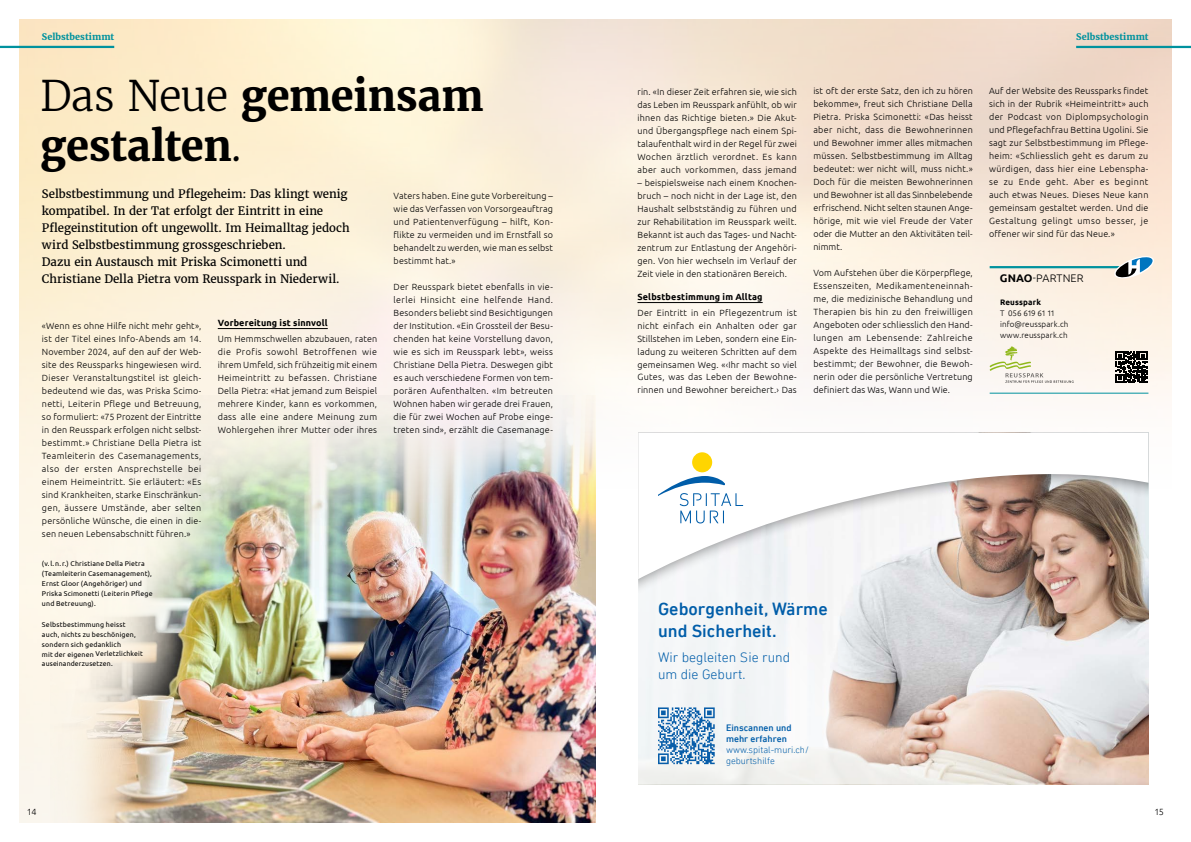
<style>
.page{position:relative;width:1191px;height:842px;background:#fff}
.page>*{position:absolute;margin:0;border:0;box-sizing:border-box;transform-origin:0 0}
.t1{font:700 41.6px/49.7px "Merriweather";letter-spacing:-.01em;color:#000}
.t2{font:500 18px/22px "DIN Next LT Pro";color:#005da9}
.t3{font:300 14px/16.8px "DIN Next LT Pro";color:#005da9}
.t4{font:11.5px/17px "Merriweather";color:#000}
.t5{font:300 11px "Ubuntu";letter-spacing:.005em;color:#000}
.t6{font:300 9.5px/11px "DIN Next LT Pro";color:#005da9}
.t7{font:500 9.5px/11px "DIN Next LT Pro";color:#005da9}
.t8{font:300 9px/13px "Ubuntu";letter-spacing:.02em;color:#000;text-align:justify}
.t9{font:700 9px "Ubuntu";letter-spacing:.02em;color:#000}
.t10{font:700 9px "Merriweather";letter-spacing:.005em;color:#00929e}
.t11{font:300 8px/11px "Ubuntu";letter-spacing:.015em;color:#000}
.t12{font:700 8px "Ubuntu";letter-spacing:.02em;color:#000}
.t13{font:7px/10px "Ubuntu";letter-spacing:.025em;color:#000}
.s1{font-weight:300}
.s2{font-weight:700}
</style>
<div class="page">
<img style="left:20px;top:20px;width:1151px;height:564px">
<div style="left:595px;top:367px;width:596px;height:475px;background:#fff"></div>
<hr style="left:989px;top:266px;width:147px;height:2px;background:#00929e">
<hr style="left:989px;top:393px;width:159px;height:1px;background:#00929e">
<svg style="left:1112px;top:255px;width:43px;height:25px"></svg>
<svg style="left:989px;top:346px;width:84px;height:37px"></svg>
<svg style="left:1114px;top:350px;width:34px;height:34px"></svg>
<svg style="left:1115px;top:351px;width:32px;height:32px"></svg>
<img style="left:50px;top:395px;width:545px;height:427px">
<hr style="left:0;top:46px;width:114px;height:2px;background:#00929e">
<hr style="left:1076px;top:46px;width:115px;height:2px;background:#00929e">
<hr style="left:218px;top:328px;width:110px;height:1px;background:#000">
<hr style="left:637px;top:302px;width:125px;height:1px;background:#000">
<div style="left:638px;top:432px;width:510px;height:348px;background:#000;opacity:.5"></div>
<svg style="left:638px;top:432px;width:510px;height:337px"></svg>
<div style="left:692px;top:452px;width:20px;height:20px;background:#ffd500;border-radius:50%"></div>
<svg style="left:658px;top:476px;width:85px;height:47px"></svg>
<svg style="left:658px;top:707px;width:56px;height:57px"></svg>
<p class="t10" style="left:42px;top:31px;width:74px">Selbstbestimmt</p>
<p class="t10" style="left:1076px;top:31px;width:74px">Selbstbestimmt</p>
<h1 class="t1" style="left:40px;top:71px;width:445px"><span class="s1">Das Neue</span> gemeinsam gestalten<span class="s1">.</span></h1>
<p class="t8" style="left:393px;top:189px;width:161px">Vaters haben. Eine gute Vorbereitung – wie das Verfassen von Vorsorgeauftrag und Patientenverfügung – hilft, Kon&shy;flikte zu vermeiden und im Ernstfall so behandelt zu werden, wie man es selbst bestimmt hat.»</p>
<p class="t8" style="left:393px;top:280px;width:161px">Der Reusspark bietet ebenfalls in vie&shy;lerlei Hinsicht eine helfende Hand.<br>Besonders beliebt sind Besichtigungen der Institution. «Ein Grossteil der Besu&shy;chenden hat keine Vorstellung davon, wie es sich im Reusspark lebt», weiss Christiane Della Pietra. Deswegen gibt es auch verschiedene Formen von tem&shy;porären Aufenthalten. «Im betreuten Wohnen haben wir gerade drei Frauen, die für zwei Wochen auf Probe einge&shy;treten sind», erzählt die Casemanage-</p>
<p class="t4" style="left:42px;top:186px;width:309px">Selbstbestimmung und Pflegeheim: Das klingt wenig kompatibel. In der Tat erfolgt der Eintritt in eine Pflegeinstitution oft ungewollt. Im Heimalltag jedoch wird Selbstbestimmung grossgeschrieben.<br>Dazu ein Austausch mit Priska Scimonetti und Christiane Della Pietra vom Reusspark in Niederwil.</p>
<p class="t8" style="left:42px;top:319px;width:161px">«Wenn es ohne Hilfe nicht mehr geht», ist der Titel eines Info-Abends am 14.<br>November 2024, auf den auf der Web&shy;site des Reussparks hingewiesen wird.<br>Dieser Veranstaltungstitel ist gleich&shy;bedeutend wie das, was Priska Scimo&shy;netti, Leiterin Pflege und Betreuung, so formuliert: «75 Prozent der Eintritte in den Reusspark erfolgen nicht selbst&shy;bestimmt.» Christiane Della Pietra ist Teamleiterin des Casemanagements, also der ersten Ansprechstelle bei einem Heimeintritt. Sie erläutert: «Es sind Krankheiten, starke Einschränkun&shy;gen, äussere Umstände, aber selten persönliche Wünsche, die einen in die&shy;sen neuen Lebensabschnitt führen.»</p>
<p class="t9" style="left:218px;top:317px;width:111px">Vorbereitung ist sinnvoll</p>
<p class="t8" style="left:218px;top:332px;width:161px">Um Hemmschwellen abzubauen, raten die Profis sowohl Betroffenen wie ihrem Umfeld, sich frühzeitig mit einem Heimeintritt zu befassen. Christiane Della Pietra: «Hat jemand zum Beispiel mehrere Kinder, kann es vorkommen, dass alle eine andere Meinung zum Wohlergehen ihrer Mutter oder ihres</p>
<p class="t13" style="left:42px;top:559px;width:112px">(v.l.n.r.) Christiane Della Pietra (Teamleiterin Casemanagement),<br>Ernst Gloor (Angehöriger) und<br>Priska Scimonetti (Leiterin Pflege und Betreuung).</p>
<p class="t13" style="left:42px;top:619px;width:102px">Selbstbestimmung heisst auch, nichts zu beschönigen, sondern sich gedanklich<br>mit der eigenen Verletzlichkeit auseinanderzusetzen.</p>
<p class="t8" style="left:637px;top:85px;width:161px">rin. «In dieser Zeit erfahren sie, wie sich das Leben im Reusspark anfühlt, ob wir ihnen das Richtige bieten.» Die Akut&shy;und Übergangspflege nach einem Spi&shy;talaufenthalt wird in der Regel für zwei Wochen ärztlich verordnet. Es kann aber auch vorkommen, dass jemand</p>
<p class="t8" style="left:637px;top:176px;width:161px">– beispielsweise nach einem Knochen&shy;bruch – noch nicht in der Lage ist, den Haushalt selbstständig zu führen und zur Rehabilitation im Reusspark weilt.<br>Bekannt ist auch das Tages- und Nacht&shy;zentrum zur Entlastung der Angehöri&shy;gen. Von hier wechseln im Verlauf der Zeit viele in den stationären Bereich.</p>
<p class="t9" style="left:637px;top:291px;width:127px">Selbstbestimmung im Alltag</p>
<p class="t8" style="left:637px;top:306px;width:161px">Der Eintritt in ein Pflegezentrum ist nicht einfach ein Anhalten oder gar Stillstehen im Leben, sondern eine Ein&shy;ladung zu weiteren Schritten auf dem gemeinsamen Weg. «‹Ihr macht so viel Gutes, was das Leben der Bewohne&shy;rinnen und Bewohner bereichert.› Das</p>
<p class="t8" style="left:813px;top:85px;width:161px">ist oft der erste Satz, den ich zu hören bekomme», freut sich Christiane Della Pietra. Priska Scimonetti: «Das heisst aber nicht, dass die Bewohnerinnen und Bewohner immer alles mitmachen müssen. Selbstbestimmung im Alltag bedeutet: wer nicht will, muss nicht.» Doch für die meisten Bewohnerinnen und Bewohner ist all das Sinnbelebende erfrischend. Nicht selten staunen Ange&shy;hörige, mit wie viel Freude der Vater oder die Mutter an den Aktivitäten teil&shy;nimmt.</p>
<p class="t8" style="left:813px;top:266px;width:161px">Vom Aufstehen über die Körperpflege, Essenszeiten, Medikamenteneinnah&shy;me, die medizinische Behandlung und Therapien bis hin zu den freiwilligen Angeboten oder schliesslich den Hand&shy;lungen am Lebensende: Zahlreiche Aspekte des Heimalltags sind selbst&shy;bestimmt; der Bewohner, die Bewoh&shy;nerin oder die persönliche Vertretung definiert das Was, Wann und Wie.</p>
<p class="t8" style="left:989px;top:84px;width:161px">Auf der Website des Reussparks findet sich in der Rubrik «Heimeintritt» auch der Podcast von Diplompsychologin und Pflegefachfrau Bettina Ugolini. Sie sagt zur Selbstbestimmung im Pflege&shy;heim: «Schliesslich geht es darum zu würdigen, dass hier eine Lebenspha&shy;se zu Ende geht. Aber es beginnt auch etwas Neues. Dieses Neue kann gemeinsam gestaltet werden. Und die Gestaltung gelingt umso besser, je offener wir sind für das Neue.»</p>
<p class="t5" style="left:999px;top:271px;width:85px"><span class="s2">GNAO</span>-PARTNER</p>
<p class="t12" style="left:1000px;top:298px;width:42px">Reusspark</p>
<p class="t11" style="left:1000px;top:308px;width:70px">T 056 619 61 11 info@reusspark.ch www.reusspark.ch</p>
<h2 class="t2" style="left:658px;top:597px;width:171px">Geborgenheit, Wärme und Sicherheit.</h2>
<h3 class="t3" style="left:658px;top:649px;width:134px">Wir begleiten Sie rund um die Geburt.</h3>
<p class="t7" style="left:726px;top:722px;width:67px">Einscannen und mehr erfahren</p>
<p class="t6" style="left:726px;top:744px;width:84px">www.spital-muri.ch/ geburtshilfe</p>
<p class="t8" style="left:27px;top:805px;width:11px">14</p>
<p class="t8" style="left:1154px;top:805px;width:11px">15</p>
</div>
